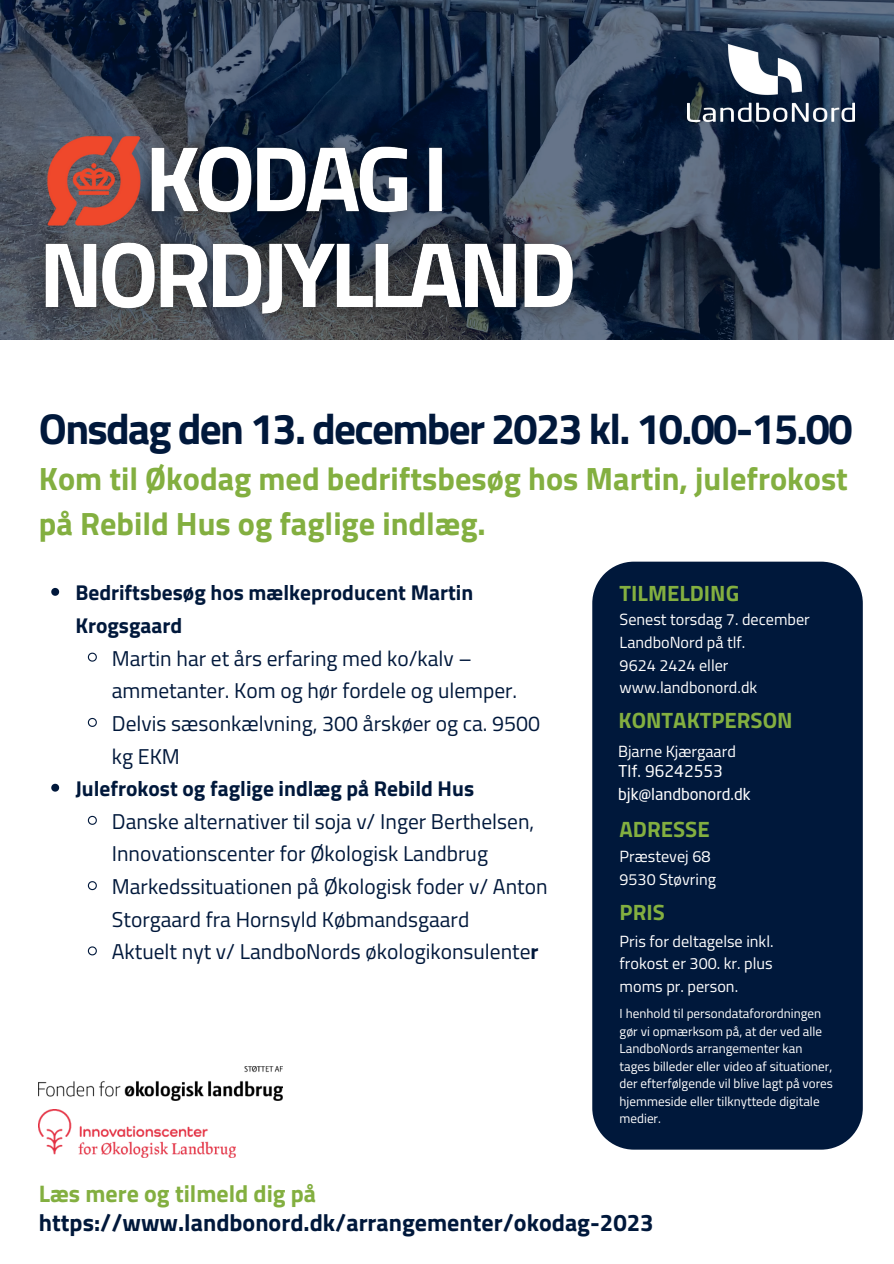
<style>
.page{position:relative;width:894px;height:1264px;background:#fff}
.page>*{position:absolute;margin:0;border:0;box-sizing:border-box;transform-origin:0 0}
.t1{font:700 43.2px "Titillium Web";letter-spacing:-.04em;color:#00183b}
.t2{font:700 32.25px/45px "Titillium Web";color:#83af40}
.t3{font:700 24px "Titillium Web";color:#00183b}
.t4{font:700 24px "Titillium Web";color:#83af40}
.t5{font:700 22.2px "Titillium Web";color:#83af40}
.t6{font:21.45px/32.7px "Titillium Web";color:#00183b}
.t7{font:700 21.45px/32.7px "Titillium Web";color:#00183b}
.t8{font:16.2px/22.5px "Titillium Web";color:#fff}
.t9{font:16.05px "Neo Sans Pro";color:#fff}
.t10{font:16.05px "Titillium Web";color:#fff}
.t11{font:13.05px/17.5px "Titillium Web";color:#fff}
.s1{font-weight:700}
</style>
<div class="page">
<div style="left:592px;top:561px;width:270px;height:588px;background:#00183b"></div>
<img style="left:0;top:0;width:893px;height:339px">
<img style="left:9px;top:106px;width:594px;height:234px">
<img style="left:44px;top:133px;width:99px;height:96px">
<img style="left:687px;top:44px;width:167px;height:78px">
<img style="left:39px;top:1066px;width:243px;height:34px">
<img style="left:39px;top:1109px;width:197px;height:48px">
<svg style="left:51px;top:588px;width:8px;height:8px"></svg>
<svg style="left:87px;top:652px;width:10px;height:10px"></svg>
<svg style="left:87px;top:717px;width:10px;height:10px"></svg>
<svg style="left:51px;top:783px;width:8px;height:8px"></svg>
<svg style="left:87px;top:815px;width:10px;height:10px"></svg>
<svg style="left:87px;top:881px;width:10px;height:10px"></svg>
<svg style="left:87px;top:946px;width:10px;height:10px"></svg>
<p class="t1" style="left:39px;top:395px;width:815px">Onsdag den 13. december 2023 kl. 10.00-15.00</p>
<p class="t2" style="left:39px;top:456px;width:810px">Kom til Økodag med bedriftsbesøg hos Martin, julefrokost på Rebild Hus og faglige indlæg.</p>
<p class="t7" style="left:75px;top:576px;width:399px">Bedriftsbesøg hos mælkeproducent Martin<br>Krogsgaard</p>
<p class="t6" style="left:112px;top:641px;width:407px">Martin har et års erfaring med ko/kalv – ammetanter. Kom og hør fordele og ulemper.</p>
<p class="t6" style="left:112px;top:706px;width:430px">Delvis sæsonkælvning, 300 årskøer og ca. 9500 kg EKM</p>
<p class="t7" style="left:75px;top:771px;width:400px">Julefrokost og faglige indlæg på Rebild Hus</p>
<p class="t6" style="left:112px;top:804px;width:424px">Danske alternativer til soja v/ Inger Berthelsen,<br>Innovationscenter for Økologisk Landbrug</p>
<p class="t6" style="left:112px;top:869px;width:437px">Markedssituationen på Økologisk foder v/ Anton<br>Storgaard fra Hornsyld Købmandsgaard</p>
<p class="t6" style="left:112px;top:935px;width:428px">Aktuelt nyt v/ LandboNords økologikonsulente<span class="s1">r</span></p>
<p class="t5" style="left:619px;top:575px;width:121px">TILMELDING</p>
<p class="t8" style="left:619px;top:608px;width:192px">Senest torsdag 7. december</p>
<p class="t8" style="left:619px;top:630px;width:127px">LandboNord på tlf.</p>
<p class="t8" style="left:619px;top:653px;width:139px">9624 2424 eller www.landbonord.dk</p>
<p class="t5" style="left:618px;top:702px;width:175px">KONTAKTPERSON</p>
<p class="t8" style="left:618px;top:739px;width:119px">Bjarne Kjærgaard</p>
<p class="t9" style="left:618px;top:764px;width:106px">Tlf. 96242553</p>
<p class="t9" style="left:618px;top:787px;width:134px">bjk@landbonord.dk</p>
<p class="t5" style="left:619px;top:811px;width:91px">ADRESSE</p>
<p class="t8" style="left:619px;top:844px;width:92px">Præstevej 68</p>
<p class="t10" style="left:619px;top:866px;width:98px">9530 Støvring</p>
<p class="t5" style="left:619px;top:894px;width:47px">PRIS</p>
<p class="t8" style="left:619px;top:929px;width:155px;text-align:justify">Pris for deltagelse inkl. frokost er 300. kr. plus moms pr. person.</p>
<p class="t11" style="left:619px;top:1004px;width:215px">I henhold til persondataforordningen gør vi opmærksom på, at der ved alle LandboNords arrangementer kan tages billeder eller video af situationer, der efterfølgende vil blive lagt på vores hjemmeside eller tilknyttede digitale medier.</p>
<p class="t4" style="left:39px;top:1174px;width:279px">Læs mere og tilmeld dig på</p>
<p class="t3" style="left:39px;top:1203px;width:616px">https://www.landbonord.dk/arrangementer/okodag-2023</p>
</div>
